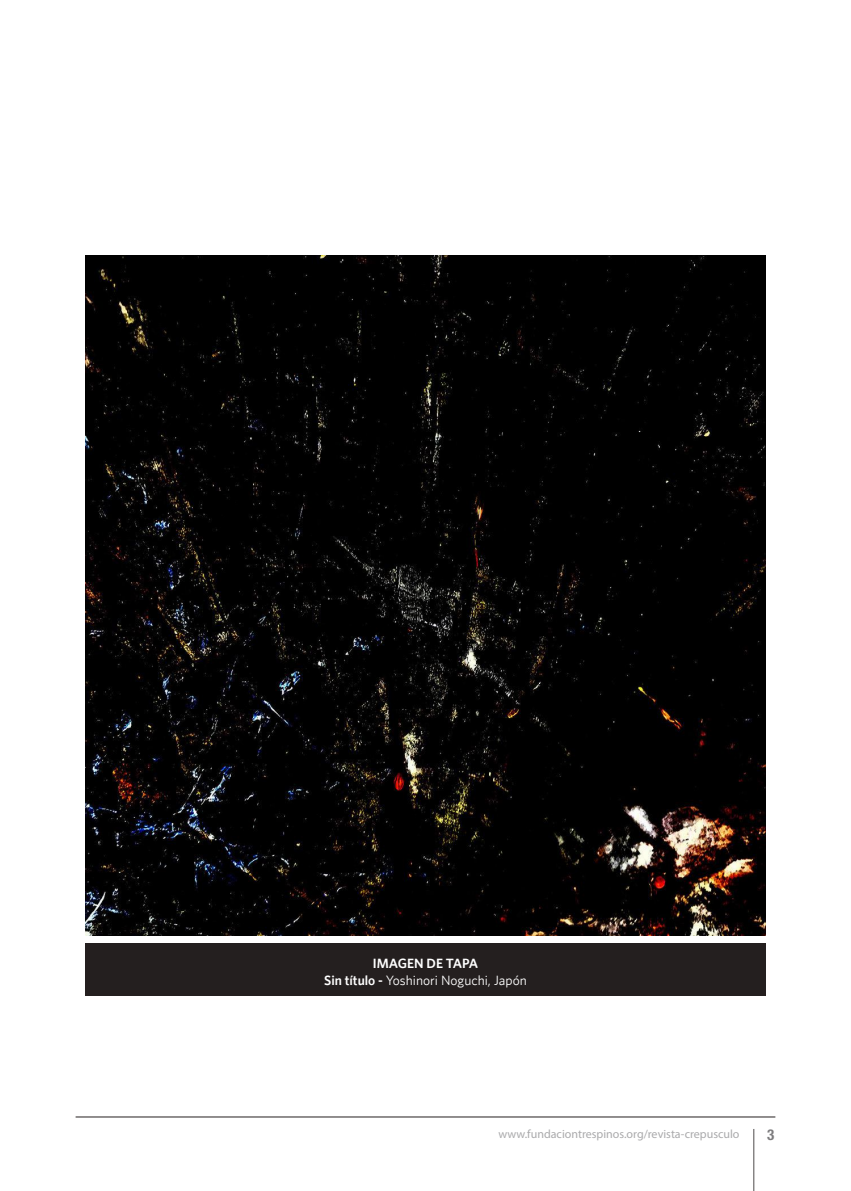
<style>
.page{position:relative;width:851px;height:1191px;background:#fff}
.page>*{position:absolute;margin:0;border:0;box-sizing:border-box;transform-origin:0 0}
.t1{font:700 condensed 15px "Helvetica Neue LT Std";color:#7d7c7e}
.t2{font:600 13.5px/16.2px "Whitney";color:#fff;text-align:center}
.t3{font:12px "Myriad Pro";color:#aaaaac}
.s1{font-weight:400}
</style>
<div class="page">
<hr style="left:753px;top:1129px;width:1px;height:62px;background:#4e4b4c">
<hr style="left:76px;top:1116px;width:699px;height:1px;background:#241f1f">
<div style="left:85px;top:943px;width:680px;height:52px;background:#241f1f"></div>
<img style="left:85px;top:255px;width:680px;height:680px">
<p class="t2" style="left:324px;top:955px;width:204px">IMAGEN DE TAPA<br>Sin título - <span class="s1">Yoshinori Noguchi, Japón</span></p>
<p class="t3" style="left:498px;top:1126px;width:242px">www.fundaciontrespinos.org/revista-crepusculo</p>
<p class="t1" style="left:767px;top:1125px;width:9px">3</p>
</div>
